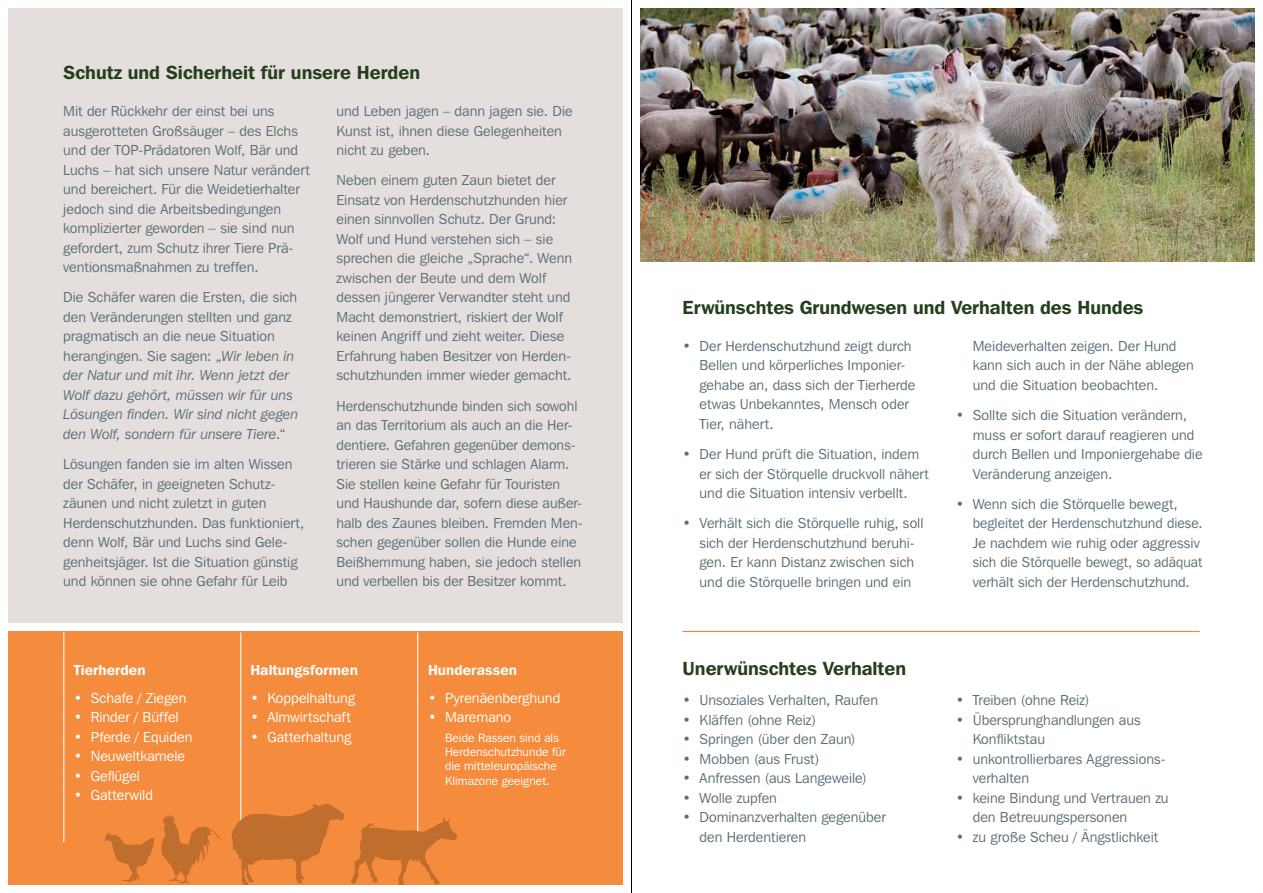
<style>
.page{position:relative;width:1263px;height:893px;background:#fff}
.page>*{position:absolute;margin:0;border:0;box-sizing:border-box;transform-origin:0 0}
.t1{font:600 18.9px "Franklin Gothic IT Cby BT";color:#253f1d}
.t2{font:14.4px/19.5px "Franklin Gothic IT Cby BT";color:#5c6f78}
.t3{font:italic 14.4px/19.5px "Franklin Gothic IT Cby BT";color:#5c6f78}
.t4{font:14.4px "Franklin Gothic IT Cby BT";color:#fff}
.t5{font:600 14.4px "Franklin Gothic IT Cby BT";letter-spacing:.005em;color:#fff}
.t6{font:12px/14.2px "Franklin Gothic IT Cby BT";letter-spacing:.01em;color:#fff}
.s1{font-style:normal}
</style>
<div class="page">
<div style="left:9px;top:631px;width:614px;height:253px;background:#f58b3c"></div>
<img style="left:640px;top:9px;width:614px;height:252px">
<hr style="left:682px;top:631px;width:518px;height:1px;background:#f58637">
<div style="left:9px;top:9px;width:614px;height:614px;background:#e4dedc"></div>
<hr style="left:240px;top:632px;width:1px;height:210px;background:#fff">
<hr style="left:63px;top:632px;width:1px;height:210px;background:#fff">
<hr style="left:417px;top:632px;width:1px;height:210px;background:#fff">
<svg style="left:232px;top:804px;width:112px;height:80px"></svg>
<svg style="left:351px;top:818px;width:106px;height:66px"></svg>
<svg style="left:161px;top:815px;width:61px;height:69px"></svg>
<svg style="left:105px;top:832px;width:50px;height:51px"></svg>
<hr style="left:631px;top:0;width:1px;height:893px;background:#000">
<h1 class="t1" style="left:63px;top:60px;width:358px">Schutz und Sicherheit für unsere Herden</h1>
<p class="t2" style="left:63px;top:101px;width:248px">Mit der Rückkehr der einst bei uns ausgerotteten Großsäuger – des Elchs und der TOP-Prädatoren Wolf, Bär und Luchs – hat sich unsere Natur verändert und bereichert. Für die Weidetierhalter jedoch sind die Arbeitsbedingungen komplizierter geworden – sie sind nun gefordert, zum Schutz ihrer Tiere Prä&shy;ventionsmaßnahmen zu treffen.</p>
<p class="t3" style="left:63px;top:287px;width:237px"><span class="s1">Die Schäfer waren die Ersten, die sich den Veränderungen stellten und ganz pragmatisch an die neue Situation herangingen. Sie sagen: „</span>Wir leben in der Natur und mit ihr. Wenn jetzt der Wolf dazu gehört, müssen wir für uns Lösungen finden. Wir sind nicht gegen den Wolf, sondern für unsere Tiere<span class="s1">.“</span></p>
<p class="t2" style="left:63px;top:454px;width:243px">Lösungen fanden sie im alten Wissen der Schäfer, in geeigneten Schutz&shy;zäunen und nicht zuletzt in guten Herdenschutzhunden. Das funktioniert, denn Wolf, Bär und Luchs sind Gele&shy;genheitsjäger. Ist die Situation günstig und können sie ohne Gefahr für Leib</p>
<p class="t2" style="left:336px;top:101px;width:238px">und Leben jagen – dann jagen sie. Die<br>Kunst ist, ihnen diese Gelegenheiten nicht zu geben.</p>
<p class="t2" style="left:336px;top:170px;width:237px">Neben einem guten Zaun bietet der Einsatz von Herdenschutzhunden hier einen sinnvollen Schutz. Der Grund:<br>Wolf und Hund verstehen sich – sie sprechen die gleiche „Sprache“. Wenn zwischen der Beute und dem Wolf dessen jüngerer Verwandter steht und Macht demonstriert, riskiert der Wolf keinen Angriff und zieht weiter. Diese Erfahrung haben Besitzer von Herden&shy;schutzhunden immer wieder gemacht.</p>
<p class="t2" style="left:336px;top:396px;width:248px">Herdenschutzhunde binden sich sowohl an das Territorium als auch an die Her&shy;dentiere. Gefahren gegenüber demons&shy;trieren sie Stärke und schlagen Alarm.<br>Sie stellen keine Gefahr für Touristen und Haushunde dar, sofern diese außer&shy;halb des Zaunes bleiben. Fremden Men&shy;schen gegenüber sollen die Hunde eine Beißhemmung haben, sie jedoch stellen und verbellen bis der Besitzer kommt.</p>
<p class="t5" style="left:74px;top:661px;width:73px">Tierherden</p>
<p class="t4" style="left:74px;top:689px;width:114px">• Schafe / Ziegen</p>
<p class="t4" style="left:74px;top:709px;width:107px">• Rinder / Büffel</p>
<p class="t4" style="left:74px;top:728px;width:120px">• Pferde / Equiden</p>
<p class="t4" style="left:74px;top:748px;width:113px">• Neuweltkamele</p>
<p class="t4" style="left:74px;top:767px;width:68px">• Geflügel</p>
<p class="t4" style="left:74px;top:787px;width:81px">• Gatterwild</p>
<p class="t5" style="left:250px;top:661px;width:109px">Haltungsformen</p>
<p class="t4" style="left:250px;top:689px;width:106px">• Koppelhaltung</p>
<p class="t4" style="left:250px;top:709px;width:102px">• Almwirtschaft</p>
<p class="t4" style="left:250px;top:728px;width:102px">• Gatterhaltung</p>
<p class="t5" style="left:428px;top:661px;width:90px">Hunderassen</p>
<p class="t4" style="left:428px;top:689px;width:134px">• Pyrenäenberghund</p>
<p class="t4" style="left:428px;top:709px;width:85px">• Maremano</p>
<p class="t6" style="left:445px;top:730px;width:122px">Beide Rassen sind als<br>Herdenschutzhunde für die mitteleuropäische<br>Klimazone geeignet.</p>
<h1 class="t1" style="left:682px;top:295px;width:462px">Erwünschtes Grundwesen und Verhalten des Hundes</h1>
<p class="t2" style="left:699px;top:336px;width:217px;text-indent:-17px">• Der Herdenschutzhund zeigt durch<br>Bellen und körperliches Imponier&shy;gehabe an, dass sich der Tierherde etwas Unbekanntes, Mensch oder<br>Tier, nähert.</p>
<p class="t2" style="left:699px;top:444px;width:231px;text-indent:-17px">• Der Hund prüft die Situation, indem er sich der Störquelle druckvoll nähert und die Situation intensiv verbellt.</p>
<p class="t2" style="left:682px;top:513px;width:242px;text-align:center">• Verhält sich die Störquelle ruhig, soll sich der Herdenschutzhund beruhi&shy;gen. Er kann Distanz zwischen sich und die Störquelle bringen und ein</p>
<h1 class="t1" style="left:682px;top:657px;width:225px">Unerwünschtes Verhalten</h1>
<p class="t2" style="left:682px;top:690px;width:197px">• Unsoziales Verhalten, Raufen</p>
<p class="t2" style="left:682px;top:710px;width:135px">• Kläffen (ohne Reiz)</p>
<p class="t2" style="left:682px;top:729px;width:175px">• Springen (über den Zaun)</p>
<p class="t2" style="left:682px;top:749px;width:138px">• Mobben (aus Frust)</p>
<p class="t2" style="left:682px;top:768px;width:186px">• Anfressen (aus Langeweile)</p>
<p class="t2" style="left:682px;top:788px;width:96px">• Wolle zupfen</p>
<p class="t2" style="left:699px;top:807px;width:188px;text-indent:-17px">• Dominanzverhalten gegenüber den Herdentieren</p>
<p class="t2" style="left:973px;top:336px;width:223px">Meideverhalten zeigen. Der Hund kann sich auch in der Nähe ablegen und die Situation beobachten.</p>
<p class="t2" style="left:973px;top:405px;width:231px;text-indent:-17px">• Sollte sich die Situation verändern, muss er sofort darauf reagieren und durch Bellen und Imponiergehabe die Veränderung anzeigen.</p>
<p class="t2" style="left:973px;top:494px;width:231px;text-indent:-17px">• Wenn sich die Störquelle bewegt, begleitet der Herdenschutzhund diese.<br>Je nachdem wie ruhig oder aggressiv sich die Störquelle bewegt, so adäquat verhält sich der Herdenschutzhund.</p>
<p class="t2" style="left:956px;top:690px;width:135px">• Treiben (ohne Reiz)</p>
<p class="t2" style="left:973px;top:710px;width:170px;text-indent:-17px">• Übersprunghandlungen aus<br>Konfliktstau</p>
<p class="t2" style="left:973px;top:749px;width:194px;text-indent:-17px">• unkontrollierbares Aggressions&shy;verhalten</p>
<p class="t2" style="left:973px;top:788px;width:197px;text-indent:-17px">• keine Bindung und Vertrauen zu den Betreuungspersonen</p>
<p class="t2" style="left:956px;top:827px;width:204px">• zu große Scheu / Ängstlichkeit</p>
</div>
